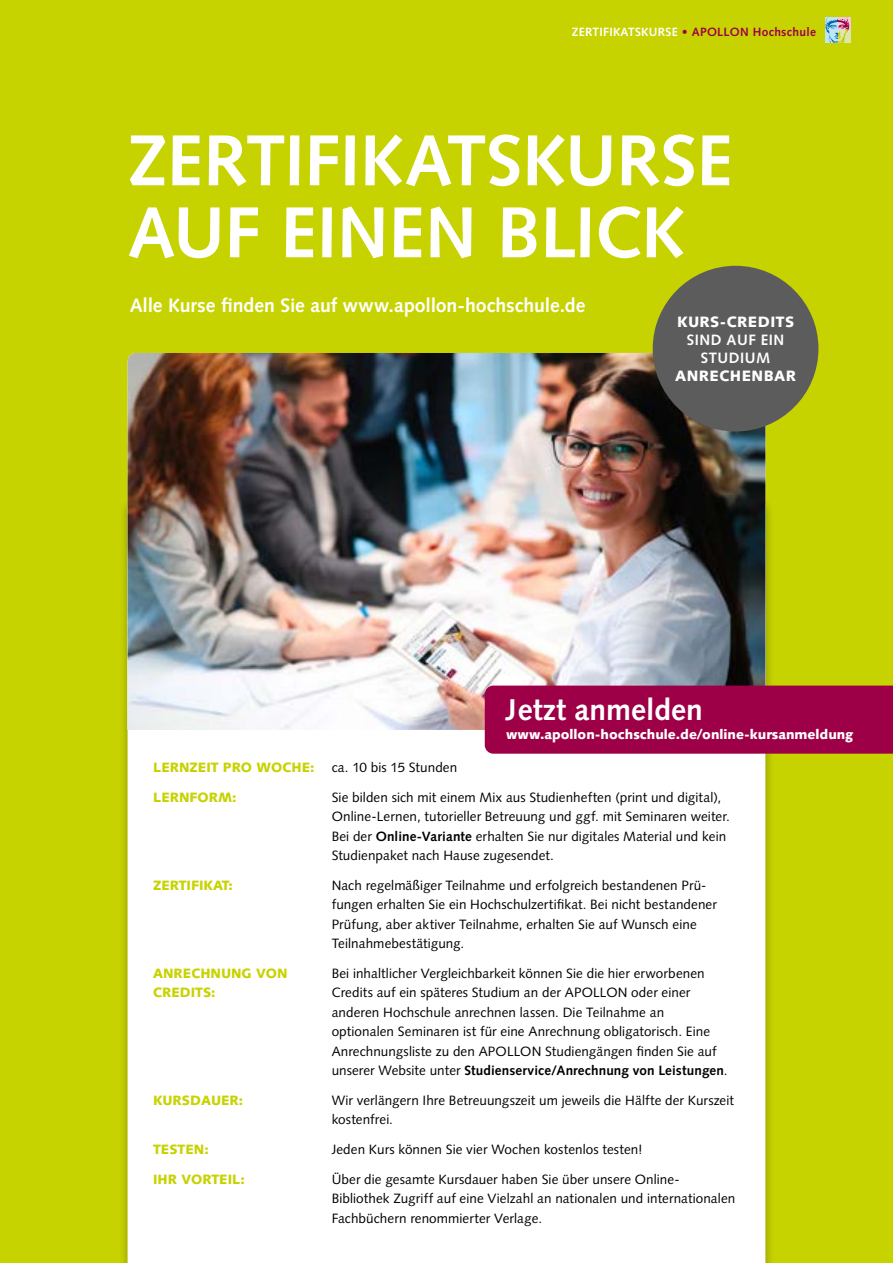
<style>
.page{position:relative;width:893px;height:1263px;background:#c7d300}
.page>*{position:absolute;margin:0;border:0;box-sizing:border-box;transform-origin:0 0}
.SP2021_ZK_HeadKurs_2{font:700 72px/72px "Syntax LT Std";letter-spacing:-.005em;color:#fff}
.t1{font:700 30px "Syntax LT Std";color:#fff}
.SP2021__Text_9_5_BA{font:700 19.5px "Syntax LT Std";letter-spacing:-.005em;color:#fff}
.t2{font:900 15px/18px "Syntax LT Std";letter-spacing:.03em;color:#fff;text-align:center}
.SP2021__Text_9_5_Blo{font:13.5px/19.5px "Syntax LT Std";letter-spacing:.005em;color:#000}
.is_Grafik_Fließtext{font:900 13.5px/19.5px "Syntax LT Std";color:#c7d300}
.t3{font:900 13.5px "Syntax LT Std";color:#fff}
.t4{font:700 12px "Syntax LT Std";letter-spacing:.025em;color:#9e0047}
.s1{color:#fff}
.s2{font-weight:400}
.s3{font-weight:700}
</style>
<div class="page">
<div style="left:119px;top:494px;width:656px;height:769px;background:#000;opacity:.3"></div>
<div style="left:128px;top:730px;width:637px;height:533px;background:#fff"></div>
<img style="left:128px;top:353px;width:637px;height:377px">
<div style="left:653px;top:266px;width:165px;height:165px;background:#5c5c5c;border-radius:50%"></div>
<div style="left:485px;top:686px;width:408px;height:68px;background:#9e0047"></div>
<div style="left:838px;top:30px;width:12px;height:13px;background:#dee7ab"></div>
<svg style="left:849px;top:17px;width:1px;height:13px"></svg>
<svg style="left:825px;top:17px;width:24px;height:26px"></svg>
<p class="t4" style="left:572px;top:25px;width:246px"><span class="s1">ZERTIFIKATSKURSE</span> <span class="s2">•</span> APOLLON Hochschule</p>
<p class="SP2021_ZK_HeadKurs_2" style="left:128px;top:125px;width:606px">ZERTIFIKATSKURSE<br>AUF EINEN BLICK</p>
<p class="SP2021__Text_9_5_BA" style="left:130px;top:294px;width:457px">Alle Kurse finden Sie auf www.apollon-hochschule.de</p>
<p class="t2" style="left:675px;top:313px;width:122px">KURS-CREDITS<br><span class="s3">SIND AUF EIN<br>STUDIUM<br></span>ANRECHENBAR</p>
<p class="t1" style="left:506px;top:692px;width:198px">Jetzt anmelden</p>
<p class="t3" style="left:506px;top:727px;width:349px">www.apollon-hochschule.de/online-kursanmeldung</p>
<p class="is_Grafik_Fließtext" style="left:153px;top:757px;width:163px">LERNZEIT PRO WOCHE:</p>
<p class="SP2021__Text_9_5_Blo" style="left:332px;top:757px;width:127px">ca. 10 bis 15 Stunden</p>
<p class="is_Grafik_Fließtext" style="left:153px;top:787px;width:85px">LERNFORM:</p>
<p class="SP2021__Text_9_5_Blo" style="left:332px;top:787px;width:400px">Sie bilden sich mit einem Mix aus Studienheften (print und digital), Online-Lernen, tutorieller Betreuung und ggf. mit Seminaren weiter.<br>Bei der <span class="s3">Online-Variante</span> erhalten Sie nur digitales Material und kein Studienpaket nach Hause zugesendet.</p>
<p class="is_Grafik_Fließtext" style="left:153px;top:875px;width:81px">ZERTIFIKAT:</p>
<p class="SP2021__Text_9_5_Blo" style="left:332px;top:875px;width:387px">Nach regelmäßiger Teilnahme und erfolgreich bestandenen Prü&shy;fungen erhalten Sie ein Hochschulzertifikat. Bei nicht bestandener Prüfung, aber aktiver Teilnahme, erhalten Sie auf Wunsch eine Teilnahmebestätigung.</p>
<p class="is_Grafik_Fließtext" style="left:153px;top:963px;width:136px">ANRECHNUNG VON<br>CREDITS:</p>
<p class="SP2021__Text_9_5_Blo" style="left:332px;top:963px;width:397px">Bei inhaltlicher Vergleichbarkeit können Sie die hier erworbenen Credits auf ein späteres Studium an der APOLLON oder einer anderen Hochschule anrechnen lassen. Die Teilnahme an optionalen Seminaren ist für eine Anrechnung obligatorisch. Eine Anrechnungsliste zu den APOLLON Studiengängen finden Sie auf unserer Website unter <span class="s3">Studienservice/Anrechnung von Leistungen</span>.</p>
<p class="is_Grafik_Fließtext" style="left:153px;top:1090px;width:92px">KURSDAUER:</p>
<p class="SP2021__Text_9_5_Blo" style="left:332px;top:1090px;width:404px">Wir verlängern Ihre Betreuungszeit um jeweils die Hälfte der Kurszeit kostenfrei.</p>
<p class="is_Grafik_Fließtext" style="left:153px;top:1140px;width:57px">TESTEN:</p>
<p class="SP2021__Text_9_5_Blo" style="left:332px;top:1140px;width:313px">Jeden Kurs können Sie vier Wochen kostenlos testen!</p>
<p class="is_Grafik_Fließtext" style="left:153px;top:1169px;width:93px">IHR VORTEIL:</p>
<p class="SP2021__Text_9_5_Blo" style="left:332px;top:1169px;width:405px">Über die gesamte Kursdauer haben Sie über unsere Online-<br>Bibliothek Zugriff auf eine Vielzahl an nationalen und internationalen<br>Fachbüchern renommierter Verlage.</p>
</div>
